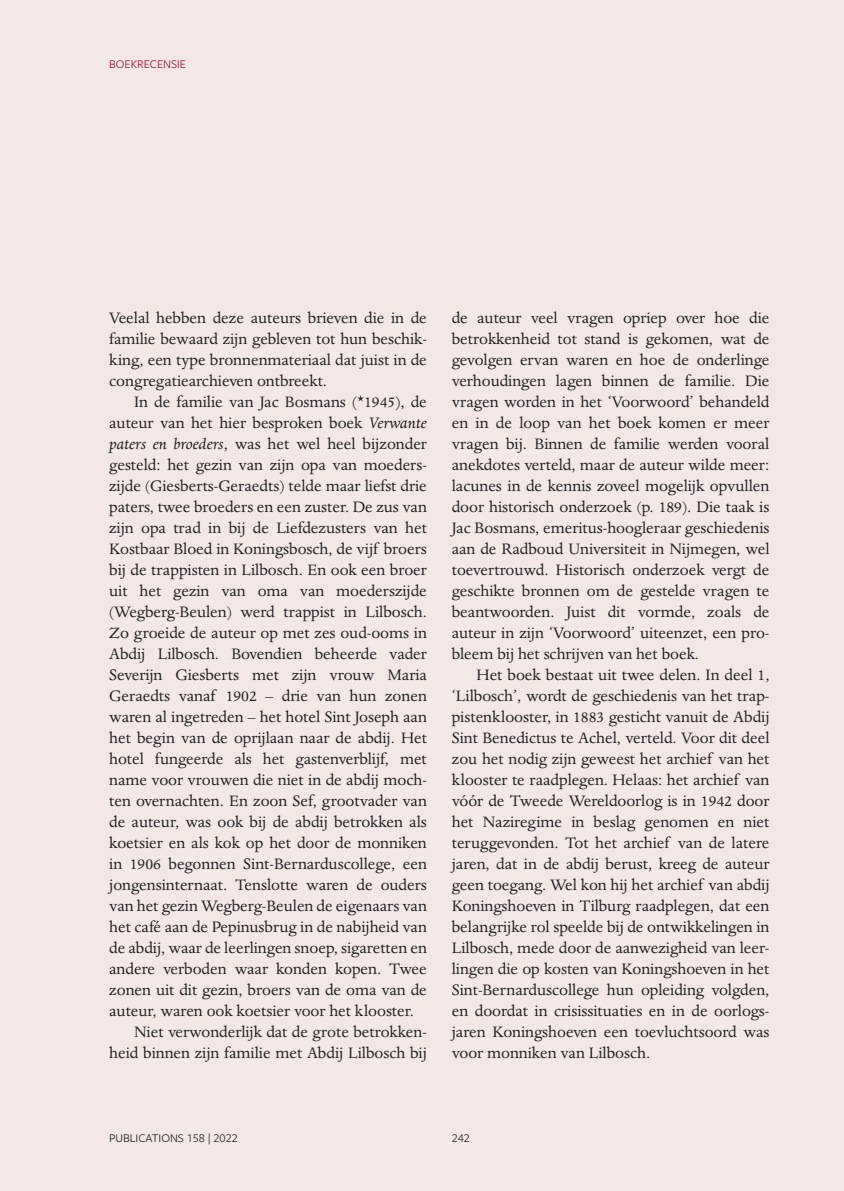
<style>
.page{position:relative;width:844px;height:1191px;background:#fff}
.page>*{position:absolute;margin:0;border:0;box-sizing:border-box;transform-origin:0 0}
.t1{font:17.5px/21px "Dante MT Std";letter-spacing:-.005em;color:#231f20;text-align:justify}
.t2{font:12.25px "Freight Sans Pro";letter-spacing:-.005em;color:#231f20}
.t3{font:12.25px "Freight Sans Pro";letter-spacing:-.005em;color:#921837}
.s1{font-style:italic}
</style>
<div class="page">
<div style="left:0;top:0;width:843px;height:1191px;background:#f4e8e7"></div>
<p class="t3" style="left:109px;top:56px;width:78px">BOEKRECENSIE</p>
<p class="t1" style="left:109px;top:307px;width:319px">Veelal hebben deze auteurs brieven die in de familie bewaard zijn gebleven tot hun beschik&shy;king, een type bronnenmateriaal dat juist in de congregatiearchieven ontbreekt.</p>
<p class="t1" style="left:134px;top:391px;width:294px">In de familie van Jac Bosmans (*1945), de</p>
<p class="t1" style="left:109px;top:412px;width:319px">auteur van het hier besproken boek <span class="s1">Verwante</span></p>
<p class="t1" style="left:109px;top:433px;width:319px"><span class="s1">paters en broeders</span>, was het wel heel bijzonder</p>
<p class="t1" style="left:109px;top:454px;width:319px">gesteld: het gezin van zijn opa van moeders-</p>
<p class="t1" style="left:109px;top:475px;width:319px">zijde (Giesberts-Geraedts) telde maar liefst drie</p>
<p class="t1" style="left:109px;top:496px;width:319px">paters, twee broeders en een zuster. De zus van</p>
<p class="t1" style="left:109px;top:517px;width:319px">zijn opa trad in bij de Liefdezusters van het</p>
<p class="t1" style="left:109px;top:538px;width:319px">Kostbaar Bloed in Koningsbosch, de vijf broers</p>
<p class="t1" style="left:109px;top:559px;width:319px">bij de trappisten in Lilbosch. En ook een broer</p>
<p class="t1" style="left:109px;top:580px;width:319px">uit het gezin van oma van moederszijde</p>
<p class="t1" style="left:109px;top:601px;width:319px">(Wegberg-Beulen) werd trappist in Lilbosch.</p>
<p class="t1" style="left:109px;top:622px;width:319px">Zo groeide de auteur op met zes oud-ooms in</p>
<p class="t1" style="left:109px;top:643px;width:319px">Abdij Lilbosch. Bovendien beheerde vader</p>
<p class="t1" style="left:109px;top:664px;width:319px">Severijn Giesberts met zijn vrouw Maria</p>
<p class="t1" style="left:109px;top:685px;width:319px">Geraedts vanaf 1902 – drie van hun zonen</p>
<p class="t1" style="left:109px;top:706px;width:319px">waren al ingetreden – het hotel Sint Joseph aan</p>
<p class="t1" style="left:109px;top:727px;width:319px">het begin van de oprijlaan naar de abdij. Het</p>
<p class="t1" style="left:109px;top:748px;width:319px">hotel fungeerde als het gastenverblijf, met</p>
<p class="t1" style="left:109px;top:769px;width:319px">name voor vrouwen die niet in de abdij moch-</p>
<p class="t1" style="left:109px;top:790px;width:319px">ten overnachten. En zoon Sef, grootvader van</p>
<p class="t1" style="left:109px;top:811px;width:319px">de auteur, was ook bij de abdij betrokken als</p>
<p class="t1" style="left:109px;top:832px;width:319px">koetsier en als kok op het door de monniken</p>
<p class="t1" style="left:109px;top:853px;width:319px">in 1906 begonnen Sint-Bernarduscollege, een</p>
<p class="t1" style="left:109px;top:874px;width:319px">jongensinternaat. Tenslotte waren de ouders</p>
<p class="t1" style="left:109px;top:895px;width:319px">van het gezin Wegberg-Beulen de eigenaars van</p>
<p class="t1" style="left:109px;top:916px;width:319px">het café aan de Pepinusbrug in de nabijheid van</p>
<p class="t1" style="left:109px;top:937px;width:319px">de abdij, waar de leerlingen snoep, sigaretten en</p>
<p class="t1" style="left:109px;top:958px;width:319px">andere verboden waar konden kopen. Twee</p>
<p class="t1" style="left:109px;top:979px;width:319px">zonen uit dit gezin, broers van de oma van de</p>
<p class="t1" style="left:109px;top:1000px;width:306px">auteur, waren ook koetsier voor het klooster.</p>
<p class="t1" style="left:134px;top:1021px;width:294px">Niet verwonderlijk dat de grote betrokken-</p>
<p class="t1" style="left:109px;top:1042px;width:319px">heid binnen zijn familie met Abdij Lilbosch bij</p>
<p class="t1" style="left:451px;top:307px;width:319px">de auteur veel vragen opriep over hoe die betrokkenheid tot stand is gekomen, wat de gevolgen ervan waren en hoe de onderlinge verhoudingen lagen binnen de familie. Die vragen worden in het ‘Voorwoord’ behandeld en in de loop van het boek komen er meer vragen bij. Binnen de familie werden vooral anekdotes verteld, maar de auteur wilde meer: lacunes in de kennis zoveel mogelijk opvullen door historisch onderzoek (p. 189). Die taak is Jac Bosmans, emeritus-hoogleraar geschiedenis aan de Radboud Universiteit in Nijmegen, wel toevertrouwd. Historisch onderzoek vergt de geschikte bronnen om de gestelde vragen te beantwoorden. Juist dit vormde, zoals de auteur in zijn ‘Voorwoord’ uiteenzet, een pro&shy;bleem bij het schrijven van het boek.</p>
<p class="t1" style="left:451px;top:664px;width:319px;text-indent:25px">Het boek bestaat uit twee delen. In deel 1, ‘Lilbosch’, wordt de geschiedenis van het trap&shy;pistenklooster, in 1883 gesticht vanuit de Abdij Sint Benedictus te Achel, verteld. Voor dit deel zou het nodig zijn geweest het archief van het klooster te raadplegen. Helaas: het archief van vóór de Tweede Wereldoorlog is in 1942 door het Naziregime in beslag genomen en niet teruggevonden. Tot het archief van de latere jaren, dat in de abdij berust, kreeg de auteur geen toegang. Wel kon hij het archief van abdij Koningshoeven in Tilburg raadplegen, dat een belangrijke rol speelde bij de ontwikkelingen in Lilbosch, mede door de aanwezigheid van leer&shy;lingen die op kosten van Koningshoeven in het Sint-Bernarduscollege hun opleiding volgden, en doordat in crisissituaties en in de oorlogs&shy;jaren Koningshoeven een toevluchtsoord was voor monniken van Lilbosch.</p>
<p class="t2" style="left:109px;top:1130px;width:130px">PUBLICATIONS 158 | 2022</p>
<p class="t2" style="left:451px;top:1130px;width:20px">242</p>
</div>
